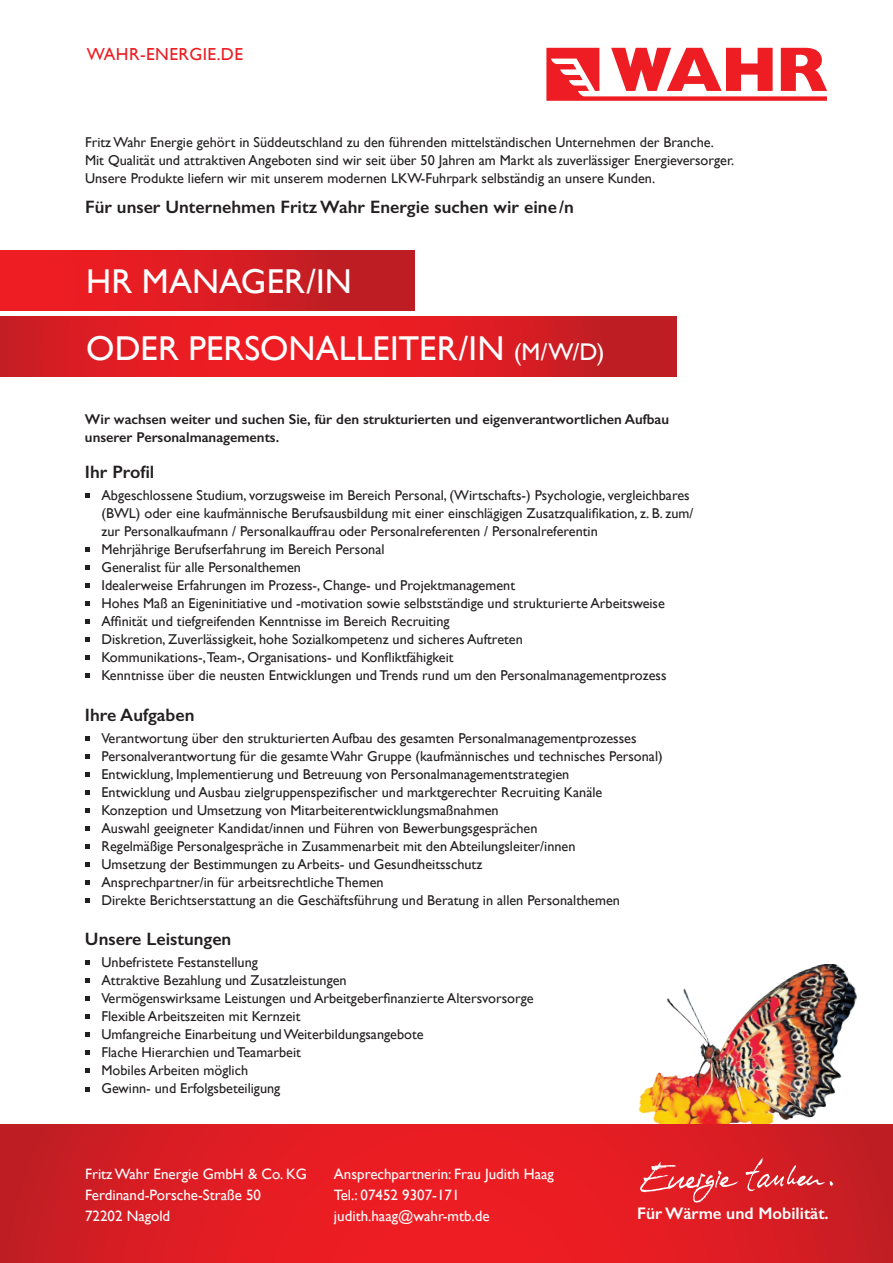
<style>
.page{position:relative;width:893px;height:1263px;background:#fff}
.page>*{position:absolute;margin:0;border:0;box-sizing:border-box;transform-origin:0 0}
.Überschrift_rot{font:34.5px/67.2px "Gill Sans";letter-spacing:.005em;color:#fff}
.Body_Copy{font:600 18px "Gill Sans";color:#231f20}
.t1{font:17.4px "Gill Sans";letter-spacing:.025em;color:#ee1d23}
.t2{font:600 16.8px "Gill Sans";color:#fff}
.Body_Copy-2{font:15px/21px "Gill Sans";color:#fff}
.Body_Copy-3{font:14.25px/18px "Gill Sans";color:#231f20}
.Body_Copy-4{font:600 14.25px/18px "Gill Sans";color:#231f20}
.s1{font-size:24.15px}
</style>
<div class="page">
<img style="left:611px;top:964px;width:247px;height:161px">
<div style="left:0;top:251px;width:415px;height:60px;background:linear-gradient(to right,#f71d23,#b91e23)"></div>
<svg style="left:0;top:317px;width:676px;height:60px;background:#dc1d23"></svg>
<svg style="left:0;top:1125px;width:893px;height:138px;background:#dd1d23"></svg>
<svg style="left:85px;top:494px;width:4px;height:4px"></svg>
<svg style="left:85px;top:548px;width:4px;height:4px"></svg>
<svg style="left:85px;top:566px;width:4px;height:4px"></svg>
<svg style="left:85px;top:584px;width:4px;height:4px"></svg>
<svg style="left:85px;top:602px;width:4px;height:4px"></svg>
<svg style="left:85px;top:620px;width:4px;height:4px"></svg>
<svg style="left:85px;top:638px;width:4px;height:4px"></svg>
<svg style="left:85px;top:656px;width:4px;height:4px"></svg>
<svg style="left:85px;top:674px;width:4px;height:4px"></svg>
<svg style="left:85px;top:736px;width:4px;height:4px"></svg>
<svg style="left:85px;top:754px;width:4px;height:4px"></svg>
<svg style="left:85px;top:772px;width:4px;height:4px"></svg>
<svg style="left:85px;top:790px;width:4px;height:4px"></svg>
<svg style="left:85px;top:808px;width:4px;height:4px"></svg>
<svg style="left:85px;top:826px;width:4px;height:4px"></svg>
<svg style="left:85px;top:844px;width:4px;height:4px"></svg>
<svg style="left:85px;top:862px;width:4px;height:4px"></svg>
<svg style="left:85px;top:880px;width:4px;height:4px"></svg>
<svg style="left:85px;top:898px;width:4px;height:4px"></svg>
<svg style="left:85px;top:961px;width:4px;height:4px"></svg>
<svg style="left:85px;top:979px;width:4px;height:4px"></svg>
<svg style="left:85px;top:997px;width:4px;height:4px"></svg>
<svg style="left:85px;top:1015px;width:4px;height:4px"></svg>
<svg style="left:85px;top:1033px;width:4px;height:4px"></svg>
<svg style="left:85px;top:1051px;width:4px;height:4px"></svg>
<svg style="left:85px;top:1069px;width:4px;height:4px"></svg>
<svg style="left:85px;top:1087px;width:4px;height:4px"></svg>
<svg style="left:546px;top:48px;width:281px;height:53px"></svg>
<svg style="left:640px;top:1162px;width:98px;height:41px;background:#e43d43"></svg>
<svg style="left:745px;top:1158px;width:89px;height:33px;background:#d63a3f"></svg>
<p class="t1" style="left:87px;top:44px;width:158px">WAHR-ENERGIE.DE</p>
<p class="Body_Copy-3" style="left:85px;top:133px;width:651px">Fritz Wahr Energie gehört in Süddeutschland zu den führenden mittelständischen Unternehmen der Branche.<br>Mit Qualität und attraktiven Angeboten sind wir seit über 50 Jahren am Markt als zuverlässiger Energieversorger.<br>Unsere Produkte liefern wir mit unserem modernen LKW-Fuhrpark selbständig an unsere Kunden.</p>
<p class="Body_Copy" style="left:85px;top:196px;width:490px">Für unser Unternehmen Fritz Wahr Energie suchen wir eine/n</p>
<p class="Überschrift_rot" style="left:86px;top:247px;width:520px">HR MANAGER/IN<br>ODER PERSONALLEITER/IN <span class="s1">(M/W/D)</span></p>
<p class="Body_Copy-4" style="left:85px;top:410px;width:586px">Wir wachsen weiter und suchen Sie, für den strukturierten und eigenverantwortlichen Aufbau unserer Personalmanagements.</p>
<p class="Body_Copy" style="left:85px;top:461px;width:71px">Ihr Profil</p>
<p class="Body_Copy-3" style="left:101px;top:486px;width:594px">Abgeschlossene Studium, vorzugsweise im Bereich Personal, (Wirtschafts-) Psychologie, vergleichbares (BWL) oder eine kaufmännische Berufsausbildung mit einer einschlägigen Zusatzqualifikation, z. B. zum/ zur Personalkaufmann / Personalkauffrau oder Personalreferenten / Personalreferentin</p>
<p class="Body_Copy-3" style="left:101px;top:540px;width:285px">Mehrjährige Berufserfahrung im Bereich Personal</p>
<p class="Body_Copy-3" style="left:101px;top:558px;width:201px">Generalist für alle Personalthemen</p>
<p class="Body_Copy-3" style="left:101px;top:576px;width:415px">Idealerweise Erfahrungen im Prozess-, Change- und Projektmanagement</p>
<p class="Body_Copy-3" style="left:101px;top:594px;width:565px">Hohes Maß an Eigeninitiative und -motivation sowie selbstständige und strukturierte Arbeitsweise</p>
<p class="Body_Copy-3" style="left:101px;top:612px;width:350px">Affinität und tiefgreifenden Kenntnisse im Bereich Recruiting</p>
<p class="Body_Copy-3" style="left:101px;top:630px;width:423px">Diskretion, Zuverlässigkeit, hohe Sozialkompetenz und sicheres Auftreten</p>
<p class="Body_Copy-3" style="left:101px;top:648px;width:354px">Kommunikations-,Team-, Organisations- und Konfliktfähigkeit</p>
<p class="Body_Copy-3" style="left:101px;top:666px;width:567px">Kenntnisse über die neusten Entwicklungen und Trends rund um den Personalmanagementprozess</p>
<p class="Body_Copy" style="left:85px;top:704px;width:111px">Ihre Aufgaben</p>
<p class="Body_Copy-3" style="left:101px;top:729px;width:537px">Verantwortung über den strukturierten Aufbau des gesamten Personalmanagementprozesses</p>
<p class="Body_Copy-3" style="left:101px;top:747px;width:563px">Personalverantwortung für die gesamte Wahr Gruppe (kaufmännisches und technisches Personal)</p>
<p class="Body_Copy-3" style="left:101px;top:765px;width:469px">Entwicklung, Implementierung und Betreuung von Personalmanagementstrategien</p>
<p class="Body_Copy-3" style="left:101px;top:783px;width:502px">Entwicklung und Ausbau zielgruppenspezifischer und marktgerechter Recruiting Kanäle</p>
<p class="Body_Copy-3" style="left:101px;top:801px;width:399px">Konzeption und Umsetzung von Mitarbeiterentwicklungsmaßnahmen</p>
<p class="Body_Copy-3" style="left:101px;top:819px;width:438px">Auswahl geeigneter Kandidat/innen und Führen von Bewerbungsgesprächen</p>
<p class="Body_Copy-3" style="left:101px;top:837px;width:476px">Regelmäßige Personalgespräche in Zusammenarbeit mit den Abteilungsleiter/innen</p>
<p class="Body_Copy-3" style="left:101px;top:855px;width:382px">Umsetzung der Bestimmungen zu Arbeits- und Gesundheitsschutz</p>
<p class="Body_Copy-3" style="left:101px;top:873px;width:284px">Ansprechpartner/in für arbeitsrechtliche Themen</p>
<p class="Body_Copy-3" style="left:101px;top:891px;width:520px">Direkte Berichtserstattung an die Geschäftsführung und Beratung in allen Personalthemen</p>
<p class="Body_Copy" style="left:85px;top:928px;width:148px">Unsere Leistungen</p>
<p class="Body_Copy-3" style="left:101px;top:953px;width:158px">Unbefristete Festanstellung</p>
<p class="Body_Copy-3" style="left:101px;top:971px;width:247px">Attraktive Bezahlung und Zusatzleistungen</p>
<p class="Body_Copy-3" style="left:101px;top:989px;width:434px">Vermögenswirksame Leistungen und Arbeitgeberfinanzierte Altersvorsorge</p>
<p class="Body_Copy-3" style="left:101px;top:1007px;width:201px">Flexible Arbeitszeiten mit Kernzeit</p>
<p class="Body_Copy-3" style="left:101px;top:1025px;width:324px">Umfangreiche Einarbeitung und Weiterbildungsangebote</p>
<p class="Body_Copy-3" style="left:101px;top:1043px;width:201px">Flache Hierarchien und Teamarbeit<br>Mobiles Arbeiten möglich</p>
<p class="Body_Copy-3" style="left:101px;top:1079px;width:180px">Gewinn- und Erfolgsbeteiligung</p>
<p class="Body_Copy-2" style="left:85px;top:1163px;width:223px">Fritz Wahr Energie GmbH &amp; Co. KG</p>
<p class="Body_Copy-2" style="left:85px;top:1184px;width:177px">Ferdinand-Porsche-Straße 50<br>72202 Nagold</p>
<p class="Body_Copy-2" style="left:334px;top:1163px;width:221px">Ansprechpartnerin: Frau Judith Haag</p>
<p class="Body_Copy-2" style="left:334px;top:1184px;width:157px">Tel.: 07452 9307-171 judith.haag@wahr-mtb.de</p>
<p class="t2" style="left:637px;top:1203px;width:193px">Für Wärme und Mobilität.</p>
</div>
